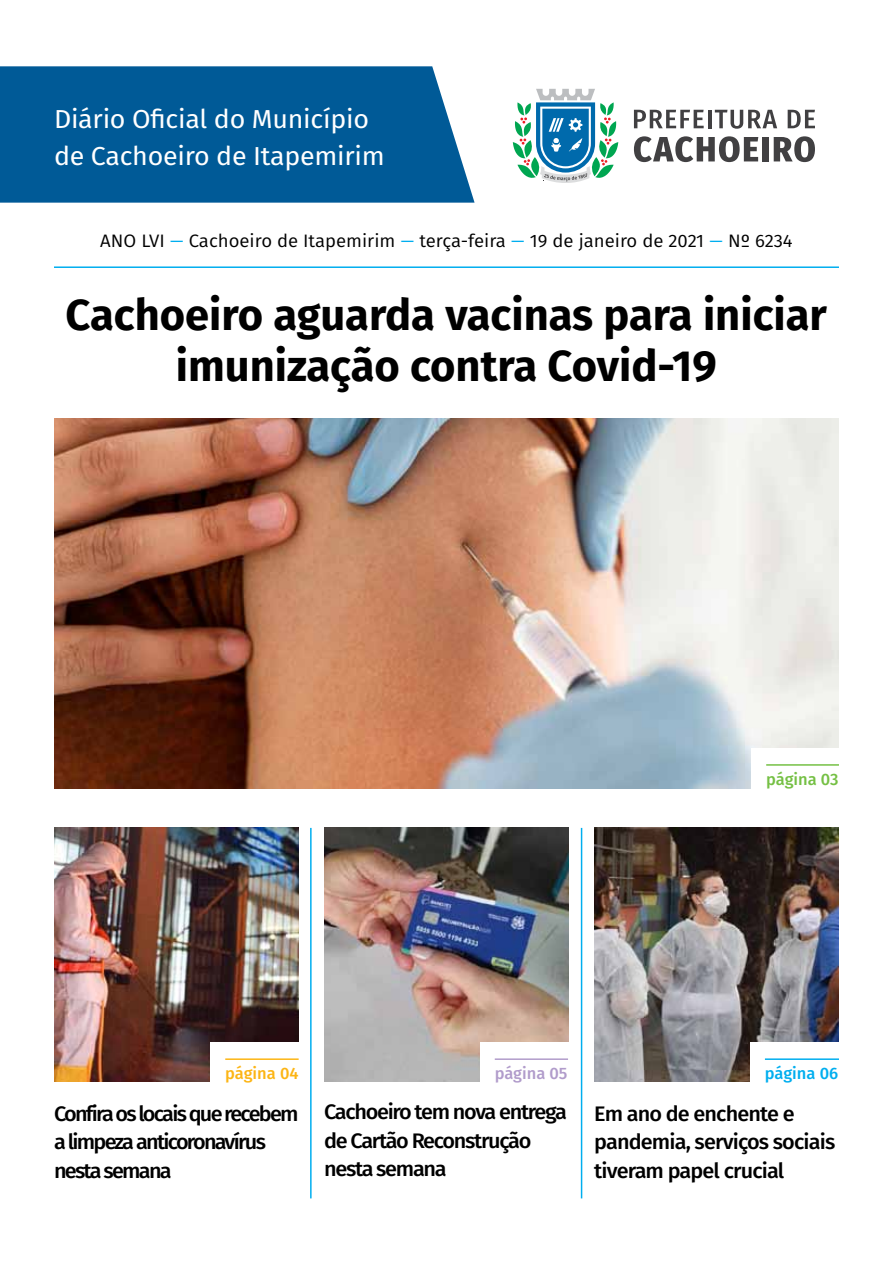
<style>
.page{position:relative;width:893px;height:1263px;background:#fff}
.page>*{position:absolute;margin:0;border:0;box-sizing:border-box;transform-origin:0 0}
.t1{font:700 43.5px/51px "Fira Sans";color:#000;text-align:center}
.t2{font:25.95px/37.5px "Fira Sans";letter-spacing:-.01em;color:#fff}
.t3{font:500 21px/28.5px "Fira Sans";letter-spacing:-.08em;color:#000}
.t4{font:500 21px/28.5px "Fira Sans";letter-spacing:-.04em;color:#000}
.t5{font:500 21px/28.5px "Fira Sans";letter-spacing:-.06em;color:#000}
.t6{font:18px "Fira Sans";color:#000}
.t7{font:500 16.5px "Fira Sans";color:#fcb515}
.t8{font:500 16.5px "Fira Sans";color:#b19ccb}
.t9{font:500 16.5px "Fira Sans";color:#00aeef}
.t10{font:500 16.5px "Fira Sans";letter-spacing:-.005em;color:#75c044}
.s1{color:#00aeef}
</style>
<div class="page">
<img style="left:54px;top:828px;width:245px;height:253px">
<div style="left:210px;top:1042px;width:101px;height:41px;background:#fff"></div>
<hr style="left:225px;top:1058px;width:74px;height:2px;background:#fcb515">
<img style="left:594px;top:828px;width:245px;height:253px">
<div style="left:750px;top:1042px;width:102px;height:41px;background:#fff"></div>
<hr style="left:765px;top:1058px;width:74px;height:2px;background:#00aeef">
<img style="left:324px;top:828px;width:245px;height:253px">
<div style="left:480px;top:1042px;width:101px;height:41px;background:#fff"></div>
<hr style="left:495px;top:1058px;width:73px;height:2px;background:#b19ccb">
<img style="left:54px;top:418px;width:785px;height:371px">
<hr style="left:54px;top:266px;width:785px;height:2px;background:#00aeef">
<hr style="left:581px;top:828px;width:1px;height:370px;background:#00aeef">
<div style="left:751px;top:748px;width:101px;height:41px;background:#fff"></div>
<hr style="left:766px;top:764px;width:73px;height:2px;background:#75c044">
<hr style="left:310px;top:828px;width:2px;height:370px;background:#00aeef">
<svg style="left:513px;top:89px;width:105px;height:94px"></svg>
<svg style="left:634px;top:110px;width:70px;height:18px"></svg>
<hr style="left:708px;top:110px;width:3px;height:18px;background:#414042">
<svg style="left:715px;top:110px;width:62px;height:19px"></svg>
<svg style="left:788px;top:110px;width:27px;height:18px"></svg>
<svg style="left:634px;top:136px;width:124px;height:26px"></svg>
<div style="left:762px;top:137px;width:7px;height:24px;background:#414042"></div>
<svg style="left:774px;top:136px;width:41px;height:26px"></svg>
<div style="left:0;top:66px;width:475px;height:137px;background:#005a97"></div>
<h2 class="t2" style="left:54px;top:99px;width:332px">Diário Oficial do Município de Cachoeiro de Itapemirim</h2>
<p class="t6" style="left:100px;top:227px;width:694px">ANO LVI <span class="s1">–</span> Cachoeiro de Itapemirim <span class="s1">–</span> terça-feira <span class="s1">–</span> 19 de janeiro de 2021 <span class="s1">–</span> Nº 6234</p>
<h1 class="t1" style="left:65px;top:286px;width:763px">Cachoeiro aguarda vacinas para iniciar imunização contra Covid-19</h1>
<p class="t10" style="left:766px;top:766px;width:74px">página 03</p>
<p class="t7" style="left:225px;top:1060px;width:75px">página 04</p>
<p class="t8" style="left:495px;top:1060px;width:74px">página 05</p>
<p class="t9" style="left:765px;top:1060px;width:75px">página 06</p>
<p class="t3" style="left:54px;top:1098px;width:246px">Confira os locais que recebem a limpeza anticoronavírus nesta semana</p>
<p class="t5" style="left:324px;top:1097px;width:244px">Cachoeiro tem nova entrega de Cartão Reconstrução nesta semana</p>
<p class="t4" style="left:594px;top:1098px;width:243px">Em ano de enchente e pandemia, serviços sociais tiveram papel crucial</p>
</div>
